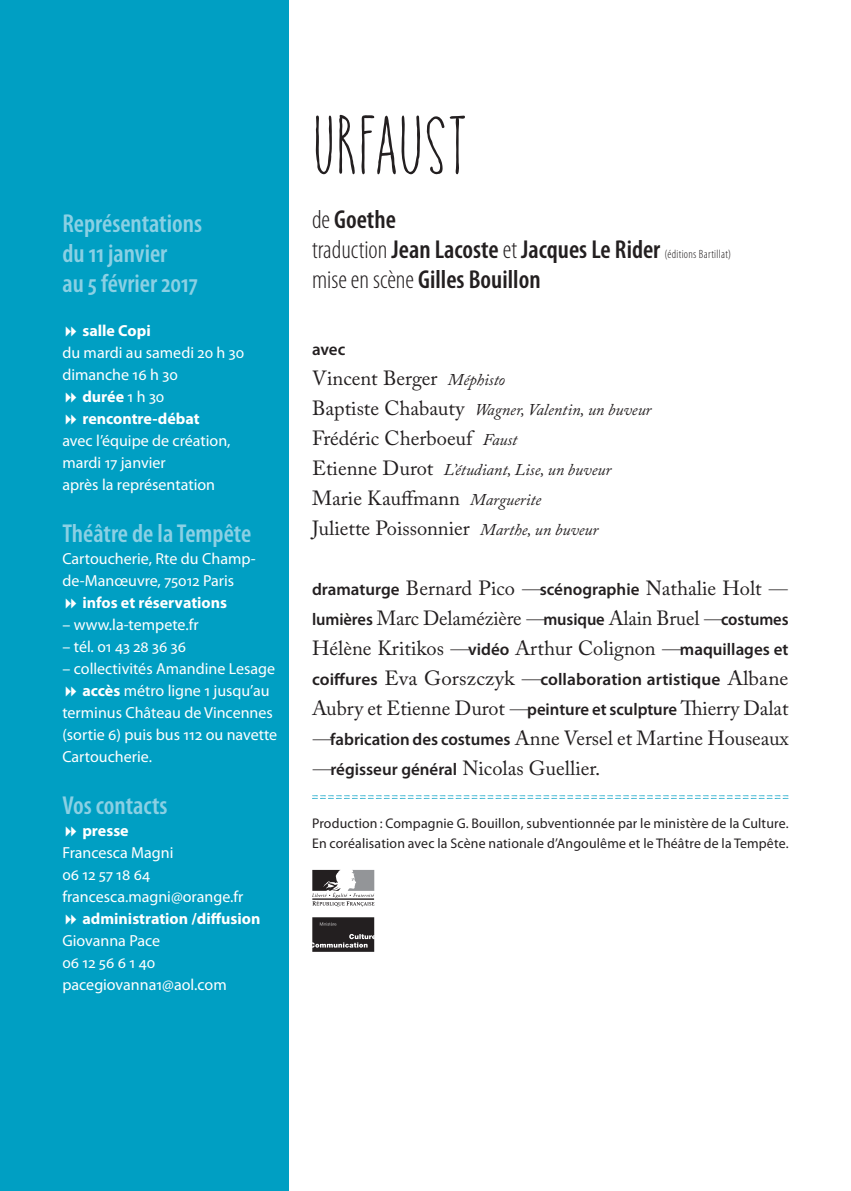
<style>
.page{position:relative;width:851px;height:1191px;background:#fff}
.page>*{position:absolute;margin:0;border:0;box-sizing:border-box;transform-origin:0 0}
.t1{font:76px "Catalina Anacapa Sans";letter-spacing:-.025em;color:#231f20}
.t2{font:600 condensed 26px/30px "Myriad Pro";color:#231f20}
.t3{font:600 condensed 26px/30px "Myriad Pro";color:#8bd0e4}
.t4{font:20.4px/30px "Adobe Caslon Pro";color:#231f20}
.t5{font:600 17px "Myriad Pro";color:#231f20}
.t6{font:italic 16.4px "Adobe Caslon Pro";color:#231f20}
.t7{font:16px/22px "Myriad Pro";color:#fff}
.t8{font:700 16px "Myriad Pro";color:#fff}
.t9{font:14px/20px "Myriad Pro";letter-spacing:.01em;color:#231f20}
.s1{font-weight:400}
.s2{font-weight:700}
.s3{font-weight:300}
.s4{font-weight:300;font-size:12px}
.s5{font-style:italic;font-size:16.4px}
.s6{font-style:normal;font-size:20.4px}
.s7{font-family:"Myriad Pro";font-weight:600;font-size:17px}
.s8{font-family:"Myriad Pro";font-weight:300}
.s9{font-family:"Adobe Caslon Pro";font-weight:400;font-size:20.4px}
.s10{font-weight:300;font-size:20.4px}
</style>
<div class="page">
<div style="left:0;top:0;width:289px;height:1191px;background:#009fc3"></div>
<svg style="left:312px;top:795px;width:476px;height:4px"></svg>
<svg style="left:312px;top:917px;width:62px;height:34px;background:#3b3839"></svg>
<svg style="left:312px;top:870px;width:62px;height:36px"></svg>
<h2 class="t3" style="left:62px;top:208px;width:141px">Représentations du 11 janvier<br>au 5 février 2017</h2>
<p class="t8" style="left:82px;top:320px;width:70px">salle Copi</p>
<p class="t7" style="left:62px;top:341px;width:183px">du mardi au samedi 20 h 30</p>
<p class="t7" style="left:62px;top:363px;width:117px">dimanche 16 h 30</p>
<p class="t8" style="left:82px;top:386px;width:83px">durée <span class="s1">1 h 30</span></p>
<p class="t8" style="left:82px;top:408px;width:119px">rencontre-débat</p>
<p class="t7" style="left:62px;top:429px;width:170px">avec l’équipe de création, mardi 17 janvier<br>après la représentation</p>
<h2 class="t3" style="left:62px;top:518px;width:190px">Théâtre de la Tempête</h2>
<p class="t7" style="left:62px;top:547px;width:195px">Cartoucherie, Rte du Champ&shy;de-Manœuvre, 75012 Paris</p>
<p class="t8" style="left:82px;top:592px;width:146px">infos et réservations</p>
<p class="t7" style="left:62px;top:613px;width:138px">– www.la-tempete.fr</p>
<p class="t7" style="left:62px;top:635px;width:125px">– tél. 01 43 28 36 36</p>
<p class="t7" style="left:62px;top:657px;width:214px">– collectivités Amandine Lesage</p>
<p class="t7" style="left:82px;top:679px;width:189px"><span class="s2">accès</span> métro ligne 1 jusqu’au</p>
<p class="t7" style="left:62px;top:701px;width:212px">terminus Château de Vincennes</p>
<p class="t7" style="left:62px;top:723px;width:216px">(sortie 6) puis bus 112 ou navette</p>
<p class="t7" style="left:62px;top:745px;width:91px">Cartoucherie.</p>
<h2 class="t3" style="left:62px;top:790px;width:107px">Vos contacts</h2>
<p class="t8" style="left:82px;top:820px;width:48px">presse</p>
<p class="t7" style="left:62px;top:841px;width:182px">Francesca Magni<br>06 12 57 18 64 francesca.magni@orange.fr</p>
<p class="t8" style="left:82px;top:908px;width:179px">administration /diffusion</p>
<p class="t7" style="left:62px;top:929px;width:166px">Giovanna Pace<br>06 12 56 6 1 40 pacegiovanna1@aol.com</p>
<h1 class="t1" style="left:312px;top:99px;width:158px">URFAUST</h1>
<h2 class="t2" style="left:312px;top:204px;width:420px"><span class="s3">de</span> Goethe<br><span class="s3">traduction</span> Jean Lacoste <span class="s3">et</span> Jacques Le Rider <span class="s4">(éditions Bartillat) </span><span class="s3">mise en scène</span> Gilles Bouillon</h2>
<p class="t5" style="left:312px;top:339px;width:35px">avec</p>
<p class="t4" style="left:312px;top:363px;width:194px">Vincent Berger <span class="s5">Méphisto</span></p>
<p class="t6" style="left:312px;top:400px;width:341px"><span class="s6">Baptiste Chabauty</span> Wagner, Valentin, un buveur</p>
<p class="t4" style="left:312px;top:423px;width:207px">Frédéric Cherboeuf <span class="s5">Faust</span></p>
<p class="t6" style="left:312px;top:460px;width:300px"><span class="s6">Etienne Durot</span> L’étudiant, Lise, un buveur</p>
<p class="t4" style="left:312px;top:483px;width:288px">Marie Kauffmann <span class="s5">Marguerite<br></span>Juliette Poissonnier <span class="s5">Marthe, un buveur</span></p>
<p class="t4" style="left:312px;top:573px;width:478px;text-align:justify"><span class="s7">dramaturge</span> Bernard Pico <span class="s8">—</span><span class="s7">scénographie</span> Nathalie Holt <span class="s8">— </span><span class="s7">lumières</span> Marc Delamézière <span class="s8">—</span><span class="s7">musique</span> Alain Bruel <span class="s8">—</span><span class="s7">costumes </span>Hélène Kritikos <span class="s8">—</span><span class="s7">vidéo</span> Arthur Colignon <span class="s8">—</span><span class="s7">maquillages et</span></p>
<p class="t5" style="left:312px;top:669px;width:478px">coiffures <span class="s9">Eva Gorszczyk</span> <span class="s10">—</span>collaboration artistique <span class="s9">Albane</span></p>
<p class="t4" style="left:312px;top:693px;width:478px">Aubry et Etienne Durot <span class="s8">—</span><span class="s7">peinture et sculpture</span> Thierry Dalat <span class="s8">—</span><span class="s7">fabrication des costumes</span> Anne Versel et Martine Houseaux</p>
<p class="t5" style="left:312px;top:759px;width:290px"><span class="s10">—</span>régisseur général <span class="s9">Nicolas Guellier.</span></p>
<p class="t9" style="left:312px;top:813px;width:478px">Production : Compagnie G. Bouillon, subventionnée par le ministère de la Culture.<br>En coréalisation avec la Scène nationale d’Angoulême et le Théâtre de la Tempête.</p>
</div>
